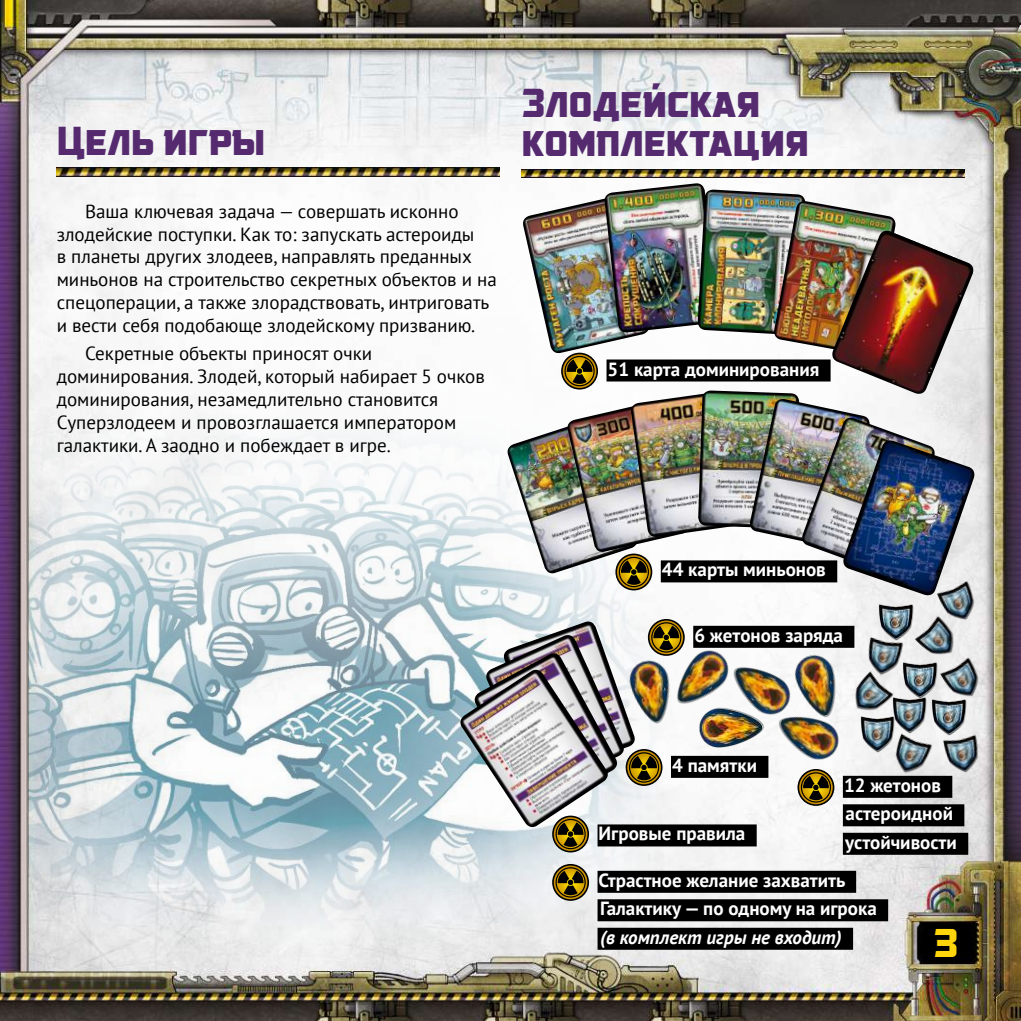
<style>
.page{position:relative;width:1021px;height:1021px;background:#fff}
.page>*{position:absolute;margin:0;border:0;box-sizing:border-box;transform-origin:0 0}
.t1{font:42px/39px "Government Agent BBRUS";color:#552a6f}
.t2{font:42px "Government Agent BB";color:#ffd60c}
.t3{font:19px/22.8px "PT Sans";color:#000}
.t4{font:700 19px/28.4px "PT Sans";color:#fff}
.t5{font:italic 700 19px "PT Sans";color:#fff}
</style>
<div class="page">
<img style="left:0;top:0;width:1020px;height:1020px">
<div style="left:671px;top:755px;width:97px;height:22px;background:#000"></div>
<img style="left:28px;top:312px;width:733px;height:655px">
<img style="left:57px;top:168px;width:442px;height:8px">
<img style="left:505px;top:419px;width:134px;height:155px">
<img style="left:566px;top:401px;width:124px;height:152px">
<img style="left:630px;top:392px;width:114px;height:145px">
<img style="left:698px;top:390px;width:101px;height:138px">
<img style="left:748px;top:399px;width:123px;height:149px">
<img style="left:800px;top:418px;width:137px;height:156px">
<img style="left:841px;top:440px;width:135px;height:157px">
<img style="left:788px;top:648px;width:59px;height:76px">
<img style="left:767px;top:700px;width:79px;height:69px">
<img style="left:698px;top:718px;width:66px;height:32px">
<img style="left:719px;top:650px;width:80px;height:74px">
<img style="left:673px;top:640px;width:65px;height:78px">
<img style="left:637px;top:655px;width:41px;height:73px">
<img style="left:935px;top:578px;width:48px;height:49px">
<img style="left:941px;top:732px;width:43px;height:44px">
<img style="left:887px;top:731px;width:47px;height:44px">
<img style="left:843px;top:669px;width:53px;height:53px">
<img style="left:862px;top:635px;width:43px;height:44px">
<img style="left:938px;top:654px;width:50px;height:51px">
<img style="left:901px;top:660px;width:37px;height:38px">
<img style="left:891px;top:695px;width:36px;height:38px">
<img style="left:930px;top:697px;width:37px;height:38px">
<img style="left:912px;top:612px;width:53px;height:53px">
<img style="left:859px;top:714px;width:36px;height:38px">
<img style="left:877px;top:602px;width:37px;height:38px">
<img style="left:521px;top:197px;width:129px;height:157px">
<img style="left:603px;top:183px;width:116px;height:150px">
<img style="left:697px;top:190px;width:108px;height:145px">
<img style="left:772px;top:201px;width:124px;height:155px">
<img style="left:829px;top:231px;width:146px;height:165px">
<img style="left:522px;top:169px;width:442px;height:9px">
<div style="left:606px;top:359px;width:224px;height:22px;background:#000"></div>
<svg style="left:561px;top:353px;width:37px;height:36px"></svg>
<svg style="left:562px;top:354px;width:34px;height:34px"></svg>
<svg style="left:564px;top:356px;width:30px;height:30px"></svg>
<div style="left:660px;top:560px;width:177px;height:22px;background:#000"></div>
<svg style="left:615px;top:553px;width:37px;height:37px"></svg>
<svg style="left:617px;top:555px;width:33px;height:34px"></svg>
<svg style="left:618px;top:557px;width:31px;height:30px"></svg>
<div style="left:693px;top:625px;width:161px;height:22px;background:#000"></div>
<svg style="left:648px;top:619px;width:36px;height:37px"></svg>
<svg style="left:649px;top:620px;width:34px;height:34px"></svg>
<svg style="left:651px;top:622px;width:30px;height:30px"></svg>
<div style="left:597px;top:824px;width:159px;height:22px;background:#000"></div>
<div style="left:597px;top:870px;width:259px;height:22px;background:#000"></div>
<div style="left:597px;top:899px;width:291px;height:22px;background:#000"></div>
<div style="left:597px;top:927px;width:256px;height:22px;background:#000"></div>
<svg style="left:552px;top:815px;width:37px;height:37px"></svg>
<svg style="left:553px;top:817px;width:34px;height:33px"></svg>
<svg style="left:555px;top:830px;width:30px;height:19px"></svg>
<svg style="left:552px;top:864px;width:37px;height:36px"></svg>
<svg style="left:553px;top:865px;width:34px;height:34px"></svg>
<svg style="left:555px;top:867px;width:30px;height:30px"></svg>
<div style="left:842px;top:775px;width:110px;height:22px;background:#000"></div>
<div style="left:842px;top:804px;width:122px;height:22px;background:#000"></div>
<div style="left:842px;top:832px;width:126px;height:22px;background:#000"></div>
<svg style="left:797px;top:769px;width:37px;height:36px"></svg>
<svg style="left:799px;top:770px;width:33px;height:34px"></svg>
<svg style="left:800px;top:772px;width:31px;height:30px"></svg>
<img style="left:501px;top:621px;width:136px;height:155px">
<img style="left:483px;top:635px;width:143px;height:157px">
<img style="left:472px;top:653px;width:148px;height:159px">
<img style="left:457px;top:669px;width:154px;height:161px">
<h1 class="t1" style="left:57px;top:119px;width:210px">Цель игры</h1>
<p class="t3" style="left:57px;top:199px;width:441px;text-indent:28px">Ваша ключевая задача — совершать исконно злодейские поступки. Как то: запускать астероиды<br>в планеты других злодеев, направлять преданных миньонов на строительство секретных объектов и на спецоперации, а также злорадствовать, интриговать и вести себя подобающе злодейскому призванию.</p>
<p class="t3" style="left:57px;top:342px;width:430px;text-indent:28px">Секретные объекты приносят очки доминирования. Злодей, который набирает 5 очков доминирования, незамедлительно становится Суперзлодеем и провозглашается императором галактики. А заодно и побеждает в игре.</p>
<h1 class="t1" style="left:522px;top:82px;width:288px">Злодейская комплектация</h1>
<p class="t4" style="left:607px;top:354px;width:213px">51 карта доминирования</p>
<p class="t4" style="left:662px;top:555px;width:165px">44 карты миньонов</p>
<p class="t4" style="left:694px;top:620px;width:150px">6 жетонов заряда</p>
<p class="t4" style="left:672px;top:750px;width:86px">4 памятки</p>
<p class="t4" style="left:844px;top:770px;width:114px">12 жетонов астероидной устойчивости</p>
<p class="t4" style="left:598px;top:819px;width:148px">Игровые правила</p>
<p class="t4" style="left:598px;top:865px;width:280px">Страстное желание захватить<br>Галактику — по одному на игрока</p>
<p class="t5" style="left:600px;top:924px;width:243px">(в комплект игры не входит)</p>
<h1 class="t2" style="left:933px;top:924px;width:26px">3</h1>
</div>
